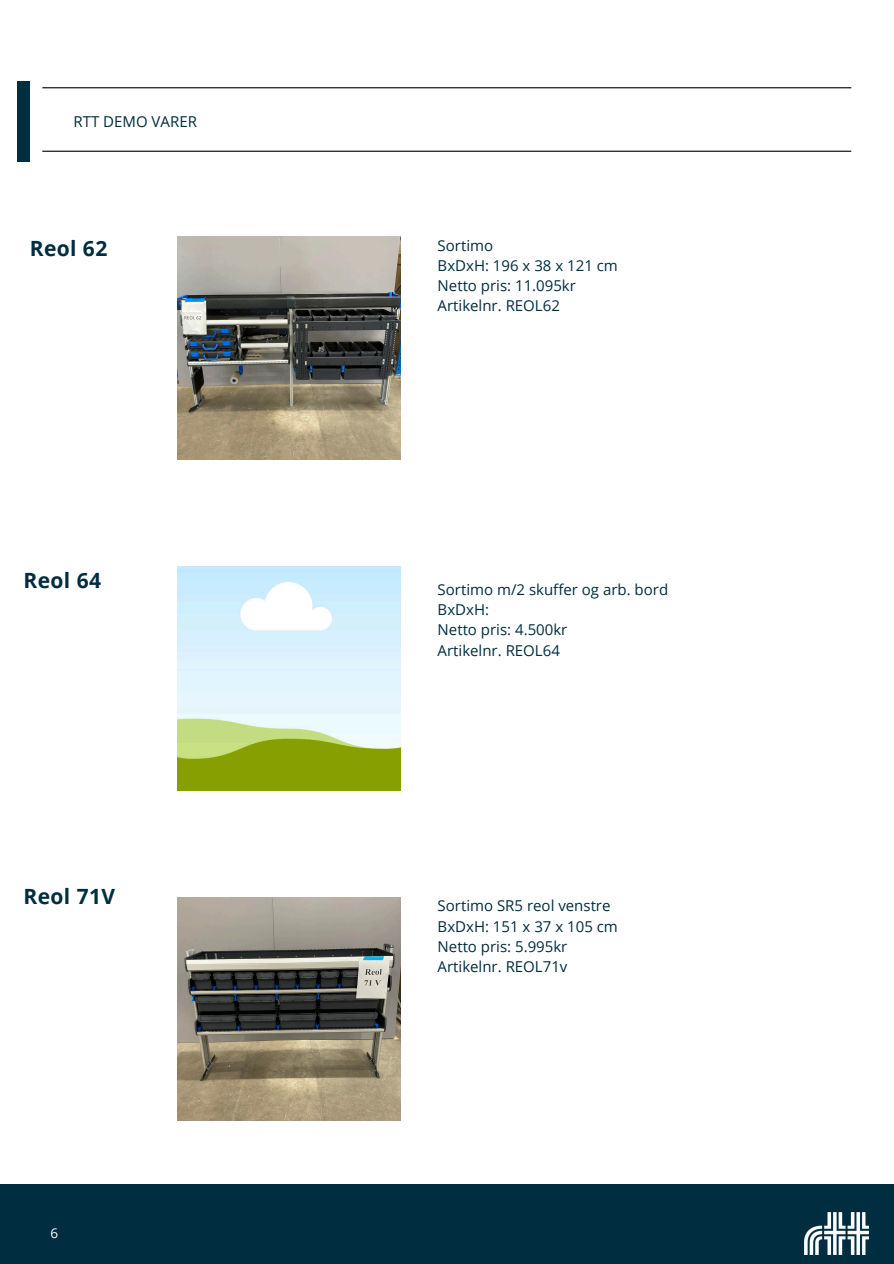
<style>
.page{position:relative;width:894px;height:1264px;background:#fff}
.page>*{position:absolute;margin:0;border:0;box-sizing:border-box;transform-origin:0 0}
.t1{font:700 21px "Open Sans";letter-spacing:.02em;color:#002d3f}
.t2{font:15px "Open Sans";color:#002d3f}
.t3{font:13.5px "Open Sans";color:#fefefe}
</style>
<div class="page">
<div style="left:0;top:1183px;width:893px;height:80px;background:#002d3f"></div>
<img style="left:804px;top:1212px;width:64px;height:42px">
<hr style="left:42px;top:151px;width:809px;height:1px;background:#000">
<hr style="left:42px;top:87px;width:809px;height:1px;background:#000">
<div style="left:17px;top:81px;width:13px;height:80px;background:#002d3f"></div>
<img style="left:177px;top:236px;width:223px;height:223px">
<img style="left:177px;top:566px;width:223px;height:224px">
<img style="left:177px;top:897px;width:223px;height:223px">
<h1 class="t2" style="left:73px;top:111px;width:125px">RTT DEMO VARER</h1>
<p class="t1" style="left:30px;top:233px;width:79px">Reol 62</p>
<p class="t1" style="left:23px;top:565px;width:79px">Reol 64</p>
<p class="t1" style="left:23px;top:881px;width:93px">Reol 71V</p>
<h1 class="t3" style="left:51px;top:1223px;width:9px">6</h1>
<p class="t2" style="left:437px;top:234px;width:57px">Sortimo</p>
<p class="t2" style="left:437px;top:255px;width:182px">BxDxH: 196 x 38 x 121 cm</p>
<p class="t2" style="left:437px;top:275px;width:140px">Netto pris: 11.095kr</p>
<p class="t2" style="left:437px;top:295px;width:124px">Artikelnr. REOL62</p>
<p class="t2" style="left:437px;top:579px;width:232px">Sortimo m/2 skuffer og arb. bord</p>
<p class="t2" style="left:437px;top:599px;width:53px">BxDxH:</p>
<p class="t2" style="left:437px;top:619px;width:131px">Netto pris: 4.500kr</p>
<p class="t2" style="left:437px;top:639px;width:124px">Artikelnr. REOL64</p>
<p class="t2" style="left:437px;top:895px;width:174px">Sortimo SR5 reol venstre</p>
<p class="t2" style="left:437px;top:915px;width:182px">BxDxH: 151 x 37 x 105 cm</p>
<p class="t2" style="left:437px;top:935px;width:131px">Netto pris: 5.995kr</p>
<p class="t2" style="left:437px;top:956px;width:131px">Artikelnr. REOL71v</p>
</div>
